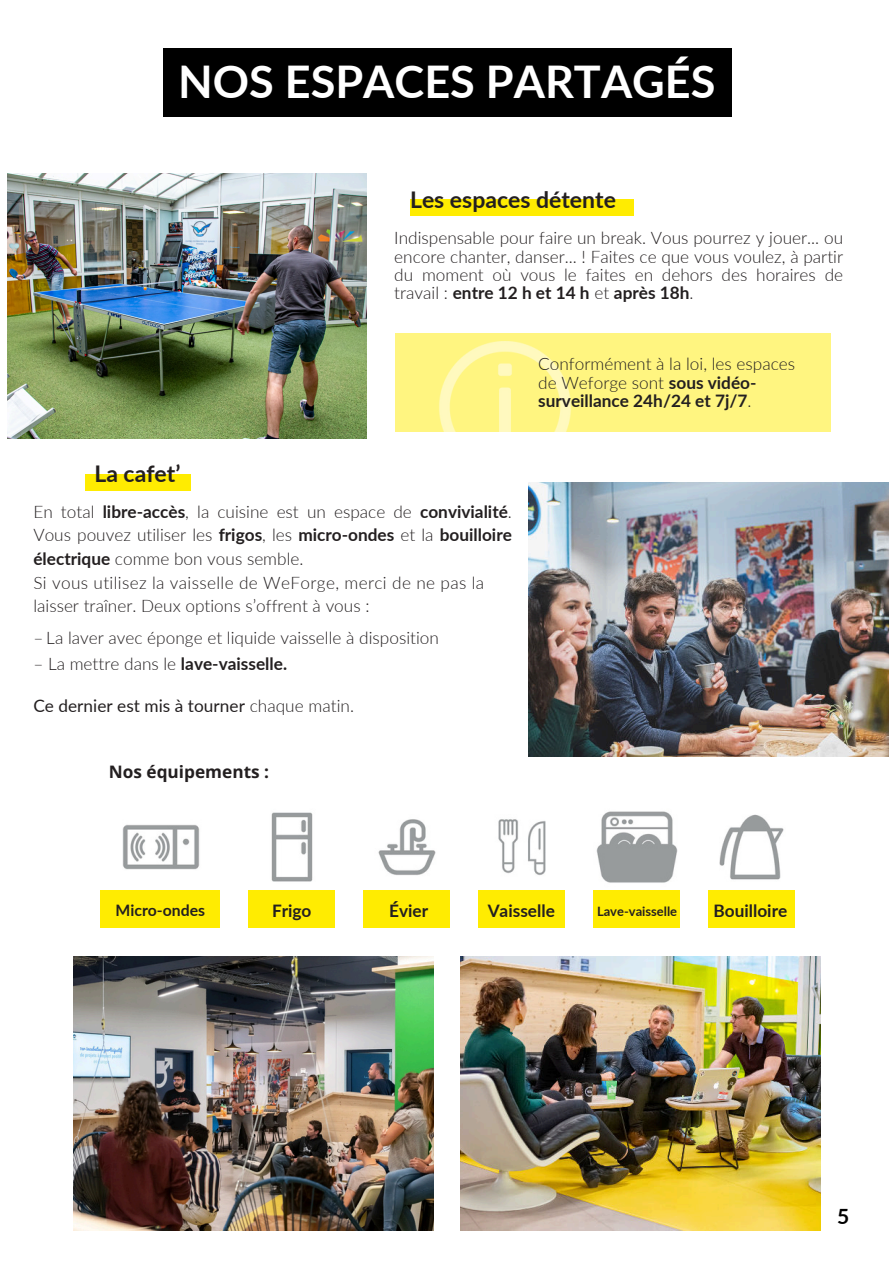
<style>
.page{position:relative;width:894px;height:1264px;background:#fff}
.page>*{position:absolute;margin:0;border:0;box-sizing:border-box;transform-origin:0 0}
.t1{font:700 45px "Lato";color:#fff}
.t2{font:700 22.95px "Lato";color:#231f20}
.t3{font:700 21px "Lato";color:#000}
.t4{font:300 17.25px/18.3px "Lato";color:#231f20}
.t5{font:17.25px "Lato";color:#231f20}
.t6{font:700 17.25px "Lato";color:#231f20}
.t7{font:700 17.25px "Open Sans";color:#231f20}
.t8{font:700 15.75px "Lato";color:#231f20}
.t9{font:700 12.9px "Lato";color:#231f20}
.s1{font-weight:700}
.s2{font-weight:300}
</style>
<div class="page">
<div style="left:410px;top:200px;width:223px;height:16px;background:#ffec01"></div>
<div style="left:85px;top:474px;width:105px;height:16px;background:#ffec01"></div>
<div style="left:395px;top:333px;width:435px;height:98px;background:#fff580"></div>
<img style="left:439px;top:341px;width:132px;height:90px">
<img style="left:7px;top:173px;width:359px;height:266px">
<img style="left:122px;top:824px;width:78px;height:46px">
<img style="left:271px;top:812px;width:42px;height:70px">
<img style="left:378px;top:819px;width:58px;height:56px">
<img style="left:596px;top:811px;width:82px;height:72px">
<img style="left:498px;top:819px;width:48px;height:57px">
<img style="left:719px;top:814px;width:65px;height:66px">
<div style="left:101px;top:889px;width:119px;height:38px;background:#ffec01"></div>
<div style="left:249px;top:889px;width:86px;height:38px;background:#ffec01"></div>
<div style="left:363px;top:889px;width:86px;height:38px;background:#ffec01"></div>
<div style="left:478px;top:889px;width:86px;height:38px;background:#ffec01"></div>
<div style="left:593px;top:889px;width:86px;height:38px;background:#ffec01"></div>
<div style="left:708px;top:889px;width:86px;height:38px;background:#ffec01"></div>
<img style="left:528px;top:482px;width:360px;height:274px">
<div style="left:163px;top:49px;width:568px;height:68px;background:#000"></div>
<img style="left:73px;top:956px;width:360px;height:274px">
<img style="left:460px;top:956px;width:360px;height:274px">
<h1 class="t1" style="left:178px;top:48px;width:539px">NOS ESPACES PARTAGÉS</h1>
<h2 class="t2" style="left:410px;top:182px;width:207px">Les espaces détente</h2>
<p class="t4" style="left:394px;top:228px;width:450px;text-align:justify">Indispensable pour faire un break. Vous pourrez y jouer... ou encore chanter, danser... ! Faites ce que vous voulez, à partir du moment où vous le faites en dehors des horaires de travail : <span class="s1">entre 12 h et 14 h</span> et <span class="s1">après 18h</span>.</p>
<h2 class="t2" style="left:94px;top:456px;width:87px">La cafet’</h2>
<p class="t4" style="left:33px;top:499px;width:480px;line-height:23.7px">En total <span class="s1">libre-accès</span>, la cuisine est un espace de <span class="s1">convivialité</span>.<br>Vous pouvez utiliser les <span class="s1">frigos</span>, les <span class="s1">micro-ondes</span> et la <span class="s1">bouilloire électrique</span> comme bon vous semble.<br>Si vous utilisez la vaisselle de WeForge, merci de ne pas la laisser traîner. Deux options s’offrent à vous :</p>
<p class="t4" style="left:33px;top:627px;width:407px">– La laver avec éponge et liquide vaisselle à disposition</p>
<p class="t4" style="left:33px;top:654px;width:255px">– La mettre dans le <span class="s1">lave-vaisselle.</span></p>
<p class="t5" style="left:33px;top:693px;width:322px">Ce dernier est mis à tourner <span class="s2">chaque matin.</span></p>
<p class="t7" style="left:109px;top:759px;width:162px">Nos équipements :</p>
<p class="t4" style="left:538px;top:354px;width:258px">Conformément à la loi, les espaces de Weforge sont <span class="s1">sous vidéo&shy;surveillance 24h/24 et 7j/7</span>.</p>
<p class="t6" style="left:272px;top:897px;width:41px">Frigo</p>
<p class="t6" style="left:389px;top:897px;width:41px">Évier</p>
<p class="t8" style="left:115px;top:898px;width:91px">Micro-ondes</p>
<p class="t9" style="left:597px;top:901px;width:81px">Lave-vaisselle</p>
<p class="t6" style="left:487px;top:897px;width:69px">Vaisselle</p>
<p class="t6" style="left:713px;top:897px;width:75px">Bouilloire</p>
<p class="t3" style="left:836px;top:1201px;width:14px">5</p>
</div>
